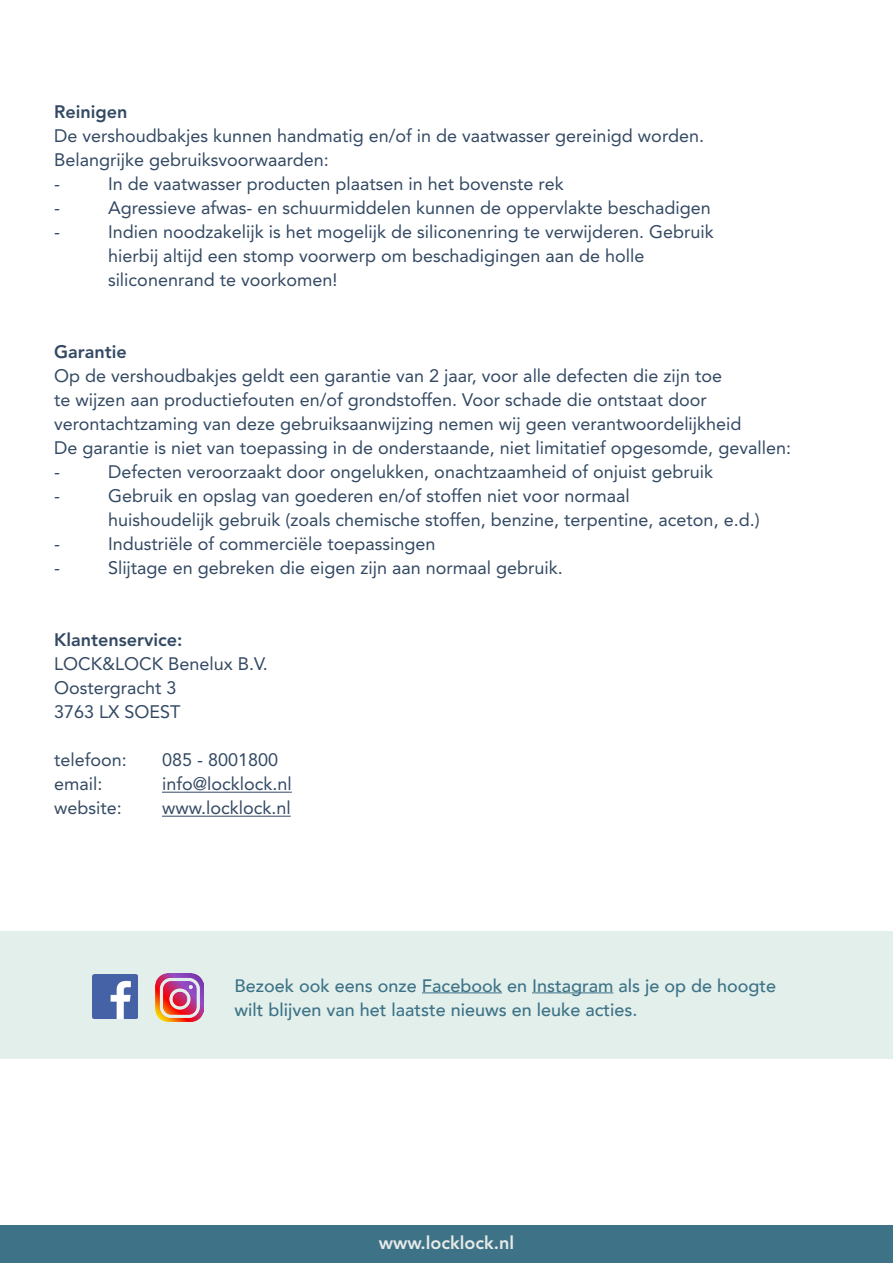
<style>
.page{position:relative;width:893px;height:1263px;background:#fff}
.page>*{position:absolute;margin:0;border:0;box-sizing:border-box;transform-origin:0 0}
.t1{font:18px/24px "Avenir LT";color:#334963}
.t2{font:500 18px/24px "Avenir";color:#3d7287}
.t3{font:800 18px "Avenir LT";color:#334963}
.t4{font:800 18px "Avenir LT";color:#e8ebe8}
</style>
<div class="page">
<hr style="left:162px;top:792px;width:130px;height:1px;background:#334963">
<hr style="left:162px;top:816px;width:129px;height:1px;background:#334963">
<div style="left:0;top:931px;width:893px;height:128px;background:#e2efeb"></div>
<hr style="left:422px;top:992px;width:80px;height:1px;background:#3d7287">
<hr style="left:532px;top:992px;width:81px;height:1px;background:#3d7287">
<img style="left:155px;top:973px;width:48px;height:48px">
<img style="left:93px;top:974px;width:44px;height:44px">
<div style="left:0;top:1225px;width:893px;height:38px;background:#3d7287"></div>
<p class="t3" style="left:54px;top:101px;width:75px">Reinigen</p>
<p class="t1" style="left:54px;top:124px;width:651px">De vershoudbakjes kunnen handmatig en/of in de vaatwasser gereinigd worden.</p>
<p class="t1" style="left:54px;top:148px;width:276px">Belangrijke gebruiksvoorwaarden:</p>
<p class="t1" style="left:54px;top:172px;width:7px">-</p>
<p class="t1" style="left:108px;top:172px;width:457px">In de vaatwasser producten plaatsen in het bovenste rek</p>
<p class="t1" style="left:54px;top:196px;width:7px">-</p>
<p class="t1" style="left:108px;top:196px;width:604px">Agressieve afwas- en schuurmiddelen kunnen de oppervlakte beschadigen</p>
<p class="t1" style="left:54px;top:220px;width:7px">-</p>
<p class="t1" style="left:108px;top:220px;width:607px">Indien noodzakelijk is het mogelijk de siliconenring te verwijderen. Gebruik hierbij altijd een stomp voorwerp om beschadigingen aan de holle</p>
<p class="t1" style="left:108px;top:268px;width:231px">siliconenrand te voorkomen!</p>
<p class="t3" style="left:54px;top:341px;width:74px">Garantie</p>
<p class="t1" style="left:54px;top:364px;width:689px">Op de vershoudbakjes geldt een garantie van 2 jaar, voor alle defecten die zijn toe te wijzen aan productiefouten en/of grondstoffen. Voor schade die ontstaat door verontachtzaming van deze gebruiksaanwijzing nemen wij geen verantwoordelijkheid</p>
<p class="t1" style="left:54px;top:436px;width:738px">De garantie is niet van toepassing in de onderstaande, niet limitatief opgesomde, gevallen:</p>
<p class="t1" style="left:54px;top:460px;width:7px">-</p>
<p class="t1" style="left:108px;top:460px;width:607px">Defecten veroorzaakt door ongelukken, onachtzaamheid of onjuist gebruik</p>
<p class="t1" style="left:54px;top:484px;width:7px">-</p>
<p class="t1" style="left:108px;top:484px;width:523px">Gebruik en opslag van goederen en/of stoffen niet voor normaal</p>
<p class="t1" style="left:108px;top:508px;width:653px">huishoudelijk gebruik (zoals chemische stoffen, benzine, terpentine, aceton, e.d.)</p>
<p class="t1" style="left:54px;top:532px;width:7px">-</p>
<p class="t1" style="left:108px;top:532px;width:329px">Industriële of commerciële toepassingen</p>
<p class="t1" style="left:54px;top:556px;width:7px">-</p>
<p class="t1" style="left:108px;top:556px;width:456px">Slijtage en gebreken die eigen zijn aan normaal gebruik.</p>
<p class="t3" style="left:54px;top:629px;width:130px">Klantenservice:</p>
<p class="t1" style="left:54px;top:652px;width:215px">LOCK&amp;LOCK Benelux B.V.</p>
<p class="t1" style="left:54px;top:676px;width:124px">Oostergracht 3</p>
<p class="t1" style="left:54px;top:700px;width:128px">3763 LX SOEST</p>
<p class="t1" style="left:54px;top:748px;width:74px">telefoon:</p>
<p class="t1" style="left:162px;top:748px;width:118px">085 - 8001800</p>
<p class="t1" style="left:54px;top:772px;width:50px">email:</p>
<p class="t1" style="left:162px;top:772px;width:131px">info@locklock.nl</p>
<p class="t1" style="left:54px;top:796px;width:69px">website:</p>
<p class="t1" style="left:162px;top:796px;width:130px">www.locklock.nl</p>
<p class="t2" style="left:234px;top:972px;width:543px">Bezoek ook eens onze Facebook en Instagram als je op de hoogte wilt blijven van het laatste nieuws en leuke acties.</p>
<p class="t4" style="left:379px;top:1232px;width:137px">www.locklock.nl</p>
</div>
